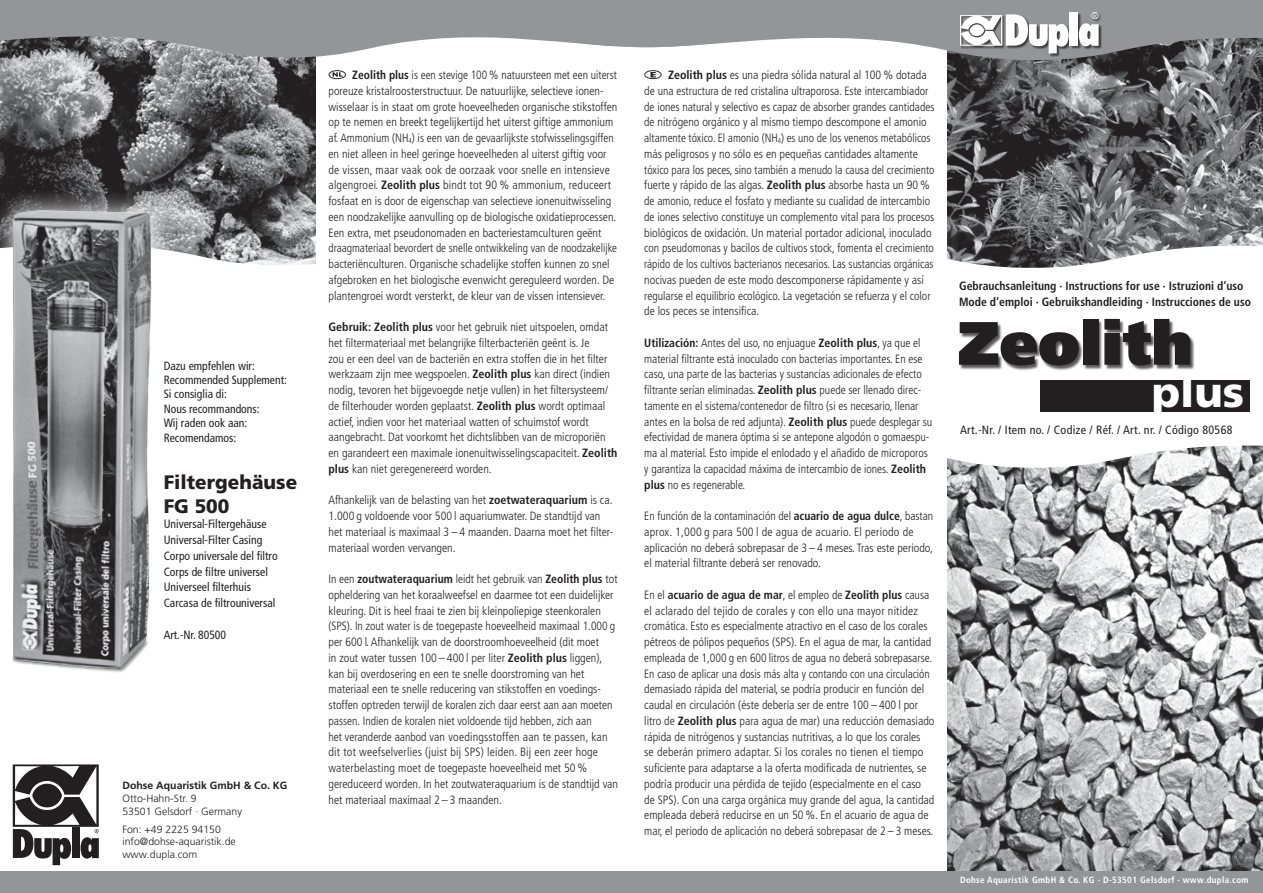
<style>
.page{position:relative;width:1263px;height:893px;background:#fff}
.page>*{position:absolute;margin:0;border:0;box-sizing:border-box;transform-origin:0 0}
.t1{font:900 61.05px "Frutiger LT Pro";color:#231f20}
.t2{font:900 42.6px "Frutiger LT Pro";color:#fff}
.t3{font:900 19.5px/24px "Frutiger LT Pro";color:#231f20}
.t4{font:300 condensed 12px/15.8px "Frutiger LT Pro";color:#231f20}
.t5{font:300 condensed 12px/15.8px "Frutiger LT Pro";color:#231f20;scale:.96 1}
.t6{font:condensed 12px/15.8px "Frutiger LT Pro";color:#231f20}
.t7{font:700 condensed 12px/16.5px "Frutiger LT Pro";color:#231f20}
.t8{font:condensed 12px "Frutiger LT Pro";letter-spacing:.025em;color:#231f20}
.t9{font:300 10.5px/12.8px "Frutiger LT Pro";color:#231f20}
.t10{font:700 10.5px "Frutiger LT Pro";color:#231f20}
.t11{font:700 condensed 9px "Frutiger LT Pro";letter-spacing:.04em;color:#fff}
.s1{font-weight:700}
</style>
<div class="page">
<img style="left:947px;top:60px;width:316px;height:171px">
<img style="left:0;top:60px;width:316px;height:171px">
<svg style="left:179px;top:231px;width:1084px;height:133px"></svg>
<img style="left:947px;top:468px;width:316px;height:404px">
<div style="left:0;top:872px;width:1263px;height:21px;background:#939598"></div>
<svg style="left:947px;top:445px;width:316px;height:23px"></svg>
<svg style="left:328px;top:70px;width:18px;height:9px"></svg>
<svg style="left:644px;top:70px;width:18px;height:9px"></svg>
<svg style="left:13px;top:764px;width:86px;height:101px"></svg>
<div style="left:959px;top:319px;width:235px;height:51px;background:#231f20;opacity:.75"></div>
<div style="left:1040px;top:380px;width:210px;height:32px;background:#231f20"></div>
<svg style="left:0;top:0;width:1263px;height:60px"></svg>
<svg style="left:0;top:186px;width:179px;height:66px;background:#6f6e6f"></svg>
<img style="left:13px;top:210px;width:139px;height:430px">
<div style="left:11px;top:640px;width:138px;height:33px;background:#231f20;opacity:.45"></div>
<img style="left:13px;top:641px;width:134px;height:28px">
<p class="t6" style="left:164px;top:358px;width:125px;line-height:14.4px">Dazu empfehlen wir:<br>Recommended Supplement:<br>Si consiglia di:<br>Nous recommandons:<br>Wij raden ook aan:<br>Recomendamos:</p>
<h3 class="t3" style="left:164px;top:470px;width:135px">Filtergehäuse<br>FG 500</h3>
<p class="t6" style="left:164px;top:516px;width:115px">Universal-Filtergehäuse<br>Universal-Filter Casing<br>Corpo universale del filtro<br>Corps de filtre universel<br>Universeel filterhuis<br>Carcasa de filtrouniversal</p>
<p class="t6" style="left:164px;top:626px;width:64px">Art.-Nr. 80500</p>
<p class="t10" style="left:122px;top:780px;width:167px">Dohse Aquaristik GmbH &amp; Co. KG</p>
<p class="t9" style="left:122px;top:792px;width:121px">Otto-Hahn-Str. 9<br>53501 Gelsdorf · Germany</p>
<p class="t9" style="left:122px;top:823px;width:115px">Fon: +49 2225 94150 info@dohse-aquaristik.de www.dupla.com</p>
<p class="t5" style="left:328px;top:67px;width:302px;text-indent:24px"><span class="s1">Zeolith plus</span> is een stevige 100 % natuursteen met een uiterst poreuze kristalroosterstructuur. De natuurlijke, selectieve ionen&shy;wisselaar is in staat om grote hoeveelheden organische stikstoffen op te nemen en breekt tegelijkertijd het uiterst giftige ammonium af. Ammonium (NH<sub>4</sub>) is een van de gevaarlijkste stofwisselingsgiffen en niet alleen in heel geringe hoeveelheden al uiterst giftig voor de vissen, maar vaak ook de oorzaak voor snelle en intensieve algengroei. <span class="s1">Zeolith plus</span> bindt tot 90 % ammonium, reduceert fosfaat en is door de eigenschap van selectieve ionenuitwisseling een noodzakelijke aanvulling op de biologische oxidatieprocessen.<br>Een extra, met pseudonomaden en bacteriestamculturen geënt draagmateriaal bevordert de snelle ontwikkeling van de noodzakelijke bacteriënculturen. Organische schadelijke stoffen kunnen zo snel afgebroken en het biologische evenwicht gereguleerd worden. De plantengroei wordt versterkt, de kleur van de vissen intensiever.</p>
<p class="t4" style="left:328px;top:319px;width:290px"><span class="s1">Gebruik: Zeolith plus</span> voor het gebruik niet uitspoelen, omdat het filtermateriaal met belangrijke filterbacteriën geënt is. Je<br>zou er een deel van de bacteriën en extra stoffen die in het filter werkzaam zijn mee wegspoelen. <span class="s1">Zeolith plus</span> kan direct (indien nodig, tevoren het bijgevoegde netje vullen) in het filtersysteem/ de filterhouder worden geplaatst. <span class="s1">Zeolith plus</span> wordt optimaal actief, indien voor het materiaal watten of schuimstof wordt aangebracht. Dat voorkomt het dichtslibben van de microporiën en garandeert een maximale ionenuitwisselingscapaciteit. <span class="s1">Zeolith plus</span> kan niet geregenereerd worden.</p>
<p class="t4" style="left:328px;top:492px;width:286px">Afhankelijk van de belasting van het <span class="s1">zoetwateraquarium</span> is ca.<br>1.000 g voldoende voor 500 l aquariumwater. De standtijd van het materiaal is maximaal 3 – 4 maanden. Daarna moet het filter&shy;materiaal worden vervangen.</p>
<p class="t4" style="left:328px;top:571px;width:291px">In een <span class="s1">zoutwateraquarium</span> leidt het gebruik van <span class="s1">Zeolith plus</span> tot opheldering van het koraalweefsel en daarmee tot een duidelijker kleuring. Dit is heel fraai te zien bij kleinpoliepige steenkoralen (SPS). In zout water is de toegepaste hoeveelheid maximaal 1.000 g per 600 l. Afhankelijk van de doorstroomhoeveelheid (dit moet<br>in zout water tussen 100 – 400 l per liter <span class="s1">Zeolith plus</span> liggen), kan bij overdosering en een te snelle doorstroming van het materiaal een te snelle reducering van stikstoffen en voedings&shy;stoffen optreden terwijl de koralen zich daar eerst aan aan moeten passen. Indien de koralen niet voldoende tijd hebben, zich aan<br>het veranderde aanbod van voedingsstoffen aan te passen, kan dit tot weefselverlies (juist bij SPS) leiden. Bij een zeer hoge waterbelasting moet de toegepaste hoeveelheid met 50 % gereduceerd worden. In het zoutwateraquarium is de standtijd van het materiaal maximaal 2 – 3 maanden.</p>
<p class="t4" style="left:644px;top:67px;width:292px;text-indent:24px"><span class="s1">Zeolith plus</span> es una piedra sólida natural al 100 % dotada de una estructura de red cristalina ultraporosa. Este intercambiador de iones natural y selectivo es capaz de absorber grandes cantidades de nitrógeno orgánico y al mismo tiempo descompone el amonio altamente tóxico. El amonio (NH<sub>4</sub>) es uno de los venenos metabólicos más peligrosos y no sólo es en pequeñas cantidades altamente tóxico para los peces, sino también a menudo la causa del crecimiento fuerte y rápido de las algas. <span class="s1">Zeolith plus</span> absorbe hasta un 90 % de amonio, reduce el fosfato y mediante su cualidad de intercambio de iones selectivo constituye un complemento vital para los procesos biológicos de oxidación. Un material portador adicional, inoculado con pseudomonas y bacilos de cultivos stock, fomenta el crecimiento rápido de los cultivos bacterianos necesarios. Las sustancias orgánicas nocivas pueden de este modo descomponerse rápidamente y así regularse el equilibrio ecológico. La vegetación se refuerza y el color de los peces se intensifica.</p>
<p class="t4" style="left:644px;top:335px;width:289px"><span class="s1">Utilización:</span> Antes del uso, no enjuague <span class="s1">Zeolith plus</span>, ya que el material filtrante está inoculado con bacterias importantes. En ese caso, una parte de las bacterias y sustancias adicionales de efecto filtrante serían eliminadas. <span class="s1">Zeolith plus</span> puede ser llenado direc&shy;tamente en el sistema/contenedor de filtro (si es necesario, llenar antes en la bolsa de red adjunta). <span class="s1">Zeolith plus</span> puede desplegar su efectividad de manera óptima si se antepone algodón o gomaespu&shy;ma al material. Esto impide el enlodado y el añadido de microporos y garantiza la capacidad máxima de intercambio de iones. <span class="s1">Zeolith plus</span> no es regenerable.</p>
<p class="t5" style="left:644px;top:508px;width:302px">En función de la contaminación del <span class="s1">acuario de agua dulce</span>, bastan aprox. 1,000 g para 500 l de agua de acuario. El periodo de aplicación no deberá sobrepasar de 3 – 4 meses. Tras este periodo, el material filtrante deberá ser renovado.</p>
<p class="t4" style="left:644px;top:587px;width:292px">En el <span class="s1">acuario de agua de mar</span>, el empleo de <span class="s1">Zeolith plus</span> causa el aclarado del tejido de corales y con ello una mayor nitidez cromática. Esto es especialmente atractivo en el caso de los corales pétreos de pólipos pequeños (SPS). En el agua de mar, la cantidad empleada de 1,000 g en 600 litros de agua no deberá sobrepasarse.<br>En caso de aplicar una dosis más alta y contando con una circulación demasiado rápida del material, se podría producir en función del caudal en circulación (éste debería ser de entre 100 – 400 l por litro de <span class="s1">Zeolith plus</span> para agua de mar) una reducción demasiado rápida de nitrógenos y sustancias nutritivas, a lo que los corales<br>se deberán primero adaptar. Si los corales no tienen el tiempo suficiente para adaptarse a la oferta modificada de nutrientes, se podría producir una pérdida de tejido (especialmente en el caso de SPS). Con una carga orgánica muy grande del agua, la cantidad empleada deberá reducirse en un 50 %. En el acuario de agua de mar, el periodo de aplicación no deberá sobrepasar de 2 – 3 meses.</p>
<p class="t7" style="left:959px;top:277px;width:293px">Gebrauchsanleitung · Instructions for use · Istruzioni d‘uso<br>Mode d‘emploi · Gebruikshandleiding · Instrucciones de uso</p>
<h1 class="t1" style="left:958px;top:306px;width:237px">Zeolith</h1>
<h2 class="t2" style="left:1152px;top:367px;width:94px">plus</h2>
<p class="t8" style="left:960px;top:423px;width:274px">Art.-Nr. / Item no. / Codize / Réf. / Art. nr. / Código 80568</p>
<p class="t11" style="left:960px;top:874px;width:290px">Dohse Aquaristik GmbH &amp; Co. KG · D-53501 Gelsdorf · www.dupla.com</p>
</div>
